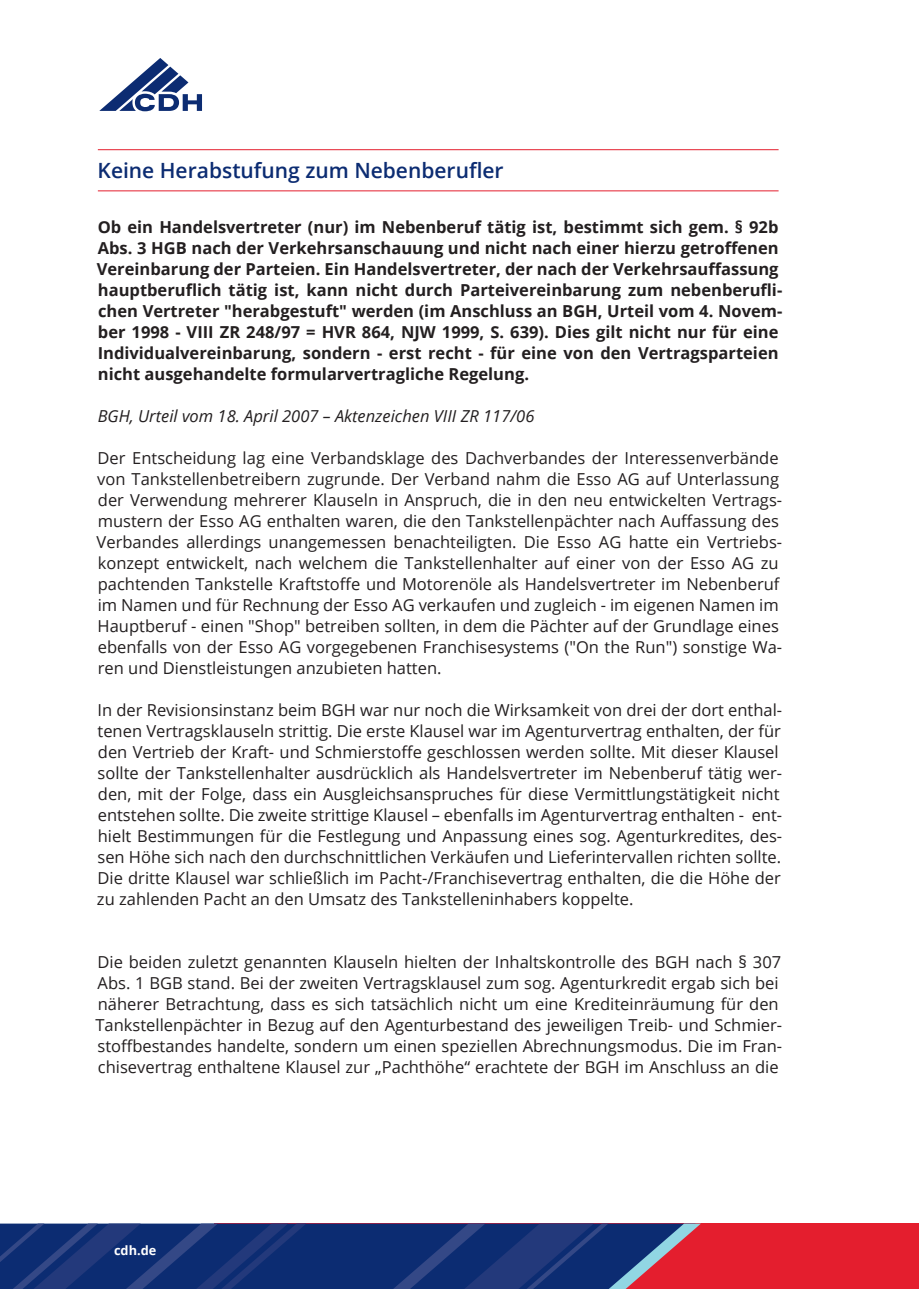
<style>
.page{position:relative;width:919px;height:1289px;background:#fff}
.page>*{position:absolute;margin:0;border:0;box-sizing:border-box;transform-origin:0 0}
.t1{font:600 21px "Open Sans";color:#0c2c72}
.t2{font:16.5px/21px "Open Sans";color:#231f20}
.t3{font:700 16.5px/21px "Open Sans";color:#231f20}
.t4{font:italic 16.5px "Open Sans";color:#231f20}
.t5{font:700 12.75px "Open Sans";color:#fff}
</style>
<div class="page">
<div style="left:215px;top:1223px;width:703px;height:65px;background:#e41e2e"></div>
<svg style="left:0;top:1223px;width:701px;height:65px;background:#233373"></svg>
<hr style="left:98px;top:149px;width:680px;height:1px;background:#e41e2e">
<hr style="left:98px;top:190px;width:680px;height:1px;background:#e41e2e">
<svg style="left:99px;top:58px;width:103px;height:53px"></svg>
<p class="t1" style="left:98px;top:156px;width:407px">Keine Herabstufung zum Nebenberufler</p>
<p class="t3" style="left:97px;top:216px;width:687px">Ob ein Handelsvertreter (nur) im Nebenberuf tätig ist, bestimmt sich gem. § 92b Abs. 3 HGB nach der Verkehrsanschauung und nicht nach einer hierzu getroffenen Vereinbarung der Parteien. Ein Handelsvertreter, der nach der Verkehrsauffassung hauptberuflich tätig ist, kann nicht durch Parteivereinbarung zum nebenberufli&shy;chen Vertreter "herabgestuft" werden (im Anschluss an BGH, Urteil vom 4. Novem&shy;ber 1998 - VIII ZR 248/97 = HVR 864, NJW 1999, S. 639). Dies gilt nicht nur für eine Individualvereinbarung, sondern - erst recht - für eine von den Vertragsparteien nicht ausgehandelte formularvertragliche Regelung.</p>
<p class="t4" style="left:98px;top:405px;width:438px">BGH, Urteil vom 18. April 2007 – Aktenzeichen VIII ZR 117/06</p>
<p class="t2" style="left:97px;top:447px;width:687px">Der Entscheidung lag eine Verbandsklage des Dachverbandes der Interessenverbände von Tankstellenbetreibern zugrunde. Der Verband nahm die Esso AG auf Unterlassung der Verwendung mehrerer Klauseln in Anspruch, die in den neu entwickelten Vertrags&shy;mustern der Esso AG enthalten waren, die den Tankstellenpächter nach Auffassung des Verbandes allerdings unangemessen benachteiligten. Die Esso AG hatte ein Vertriebs&shy;konzept entwickelt, nach welchem die Tankstellenhalter auf einer von der Esso AG zu pachtenden Tankstelle Kraftstoffe und Motorenöle als Handelsvertreter im Nebenberuf im Namen und für Rechnung der Esso AG verkaufen und zugleich - im eigenen Namen im Hauptberuf - einen "Shop" betreiben sollten, in dem die Pächter auf der Grundlage eines ebenfalls von der Esso AG vorgegebenen Franchisesystems ("On the Run") sonstige Wa&shy;ren und Dienstleistungen anzubieten hatten.</p>
<p class="t2" style="left:97px;top:699px;width:686px">In der Revisionsinstanz beim BGH war nur noch die Wirksamkeit von drei der dort enthal&shy;tenen Vertragsklauseln strittig. Die erste Klausel war im Agenturvertrag enthalten, der für den Vertrieb der Kraft- und Schmierstoffe geschlossen werden sollte. Mit dieser Klausel sollte der Tankstellenhalter ausdrücklich als Handelsvertreter im Nebenberuf tätig wer&shy;den, mit der Folge, dass ein Ausgleichsanspruches für diese Vermittlungstätigkeit nicht entstehen sollte. Die zweite strittige Klausel – ebenfalls im Agenturvertrag enthalten - ent&shy;hielt Bestimmungen für die Festlegung und Anpassung eines sog. Agenturkredites, des&shy;sen Höhe sich nach den durchschnittlichen Verkäufen und Lieferintervallen richten sollte.<br>Die dritte Klausel war schließlich im Pacht-/Franchisevertrag enthalten, die die Höhe der zu zahlenden Pacht an den Umsatz des Tankstelleninhabers koppelte.</p>
<p class="t2" style="left:95px;top:951px;width:688px">Die beiden zuletzt genannten Klauseln hielten der Inhaltskontrolle des BGH nach § 307<br>Abs. 1 BGB stand. Bei der zweiten Vertragsklausel zum sog. Agenturkredit ergab sich bei näherer Betrachtung, dass es sich tatsächlich nicht um eine Krediteinräumung für den Tankstellenpächter in Bezug auf den Agenturbestand des jeweiligen Treib- und Schmier&shy;stoffbestandes handelte, sondern um einen speziellen Abrechnungsmodus. Die im Fran&shy;chisevertrag enthaltene Klausel zur „Pachthöhe“ erachtete der BGH im Anschluss an die</p>
<p class="t5" style="left:114px;top:1241px;width:44px">cdh.de</p>
</div>
